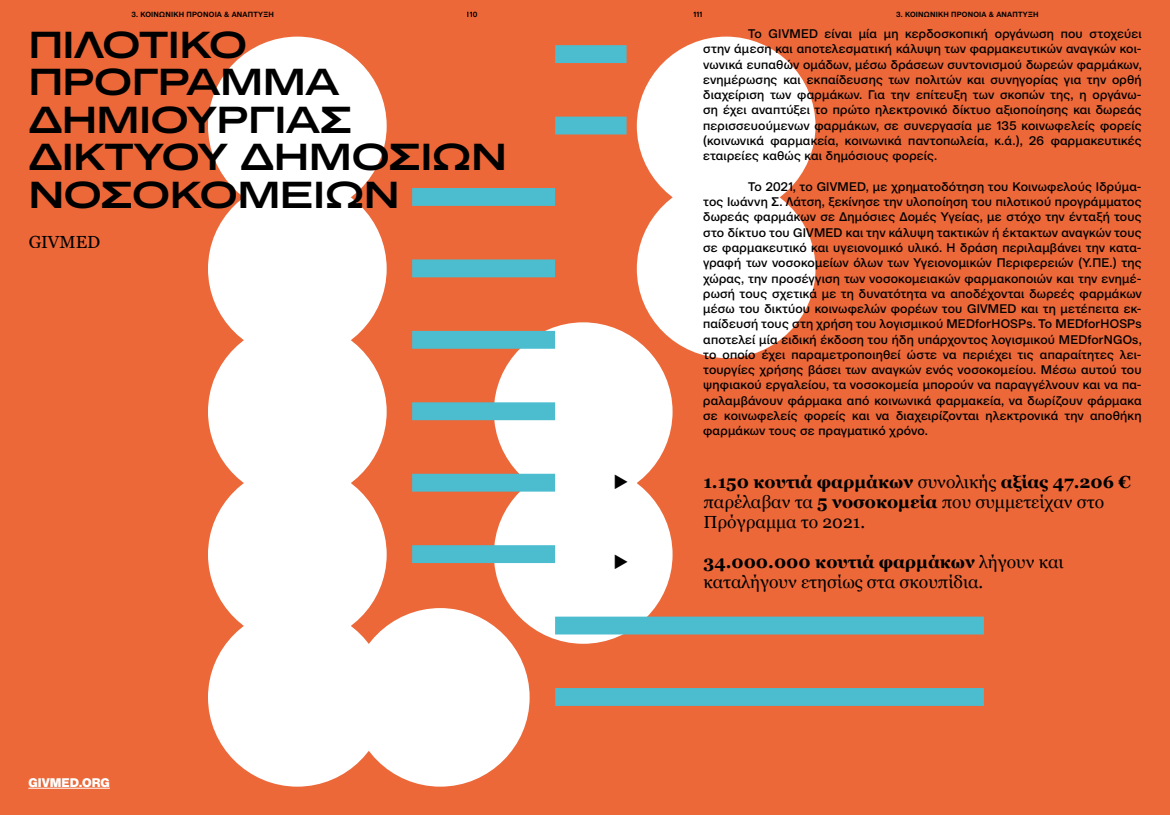
<style>
.page{position:relative;width:1170px;height:815px;background:#fff}
.page>*{position:absolute;margin:0;border:0;box-sizing:border-box;transform-origin:0 0}
.t1{font:37.5px/37.5px "CF Mod Grotesk Sem Bd Ext Exp";color:#000}
.t2{font:17.5px/20px "Georgia";color:#000}
.t3{font:500 12.5px/15.2px "CF Mod Grotesk";letter-spacing:.015em;color:#000;text-align:justify}
.t4{font:800 12.5px "CF Mod Grotesk";color:#fff}
.t5{font:600 7.5px "CF Mod Grotesk";letter-spacing:.025em;color:#000}
.s1{font-weight:700}
</style>
<div class="page">
<div style="left:0;top:0;width:1169px;height:815px;background:#ec6839"></div>
<div style="left:351px;top:608px;width:178px;height:179px;background:#fff;border-radius:50%"></div>
<div style="left:208px;top:608px;width:178px;height:179px;background:#fff;border-radius:50%"></div>
<div style="left:208px;top:465px;width:178px;height:179px;background:#fff;border-radius:50%"></div>
<div style="left:208px;top:322px;width:178px;height:179px;background:#fff;border-radius:50%"></div>
<div style="left:208px;top:179px;width:178px;height:179px;background:#fff;border-radius:50%"></div>
<div style="left:208px;top:37px;width:178px;height:178px;background:#fff;border-radius:50%"></div>
<hr style="left:28px;top:788px;width:82px;height:1px;background:#fff">
<svg style="left:412px;top:45px;width:571px;height:661px"></svg>
<svg style="left:614px;top:474px;width:13px;height:15px"></svg>
<svg style="left:614px;top:554px;width:13px;height:15px"></svg>
<p class="t5" style="left:131px;top:10px;width:144px">3. ΚΟΙΝΩΝΙΚΗ ΠΡΟΝΟΙΑ &amp; ΑΝΑΠΤΥΞΗ</p>
<p class="t5" style="left:466px;top:10px;width:12px">110</p>
<h1 class="t1" style="left:28px;top:26px;width:480px">ΠΙΛΟΤΙΚΟ<br>ΠΡΟΓΡΑΜΜΑ<br>ΔΗΜΙΟΥΡΓΙΑΣ<br>ΔΙΚΤΥΟΥ ΔΗΜΟΣΙΩΝ<br>ΝΟΣΟΚΟΜΕΙΩΝ</h1>
<h2 class="t2" style="left:28px;top:231px;width:73px">GIVMED</h2>
<p class="t4" style="left:28px;top:775px;width:83px">GIVMED.ORG</p>
<p class="t5" style="left:693px;top:10px;width:10px">111</p>
<p class="t5" style="left:896px;top:10px;width:144px">3. ΚΟΙΝΩΝΙΚΗ ΠΡΟΝΟΙΑ &amp; ΑΝΑΠΤΥΞΗ</p>
<p class="t3" style="left:703px;top:26px;width:440px;text-indent:45px">Το GIVMED είναι μία μη κερδοσκοπική οργάνωση που στοχεύει στην άμεση και αποτελεσματική κάλυψη των φαρμακευτικών αναγκών κοι&shy;νωνικά ευπαθών ομάδων, μέσω δράσεων συντονισμού δωρεών φαρμάκων, ενημέρωσης και εκπαίδευσης των πολιτών και συνηγορίας για την ορθή διαχείριση των φαρμάκων. Για την επίτευξη των σκοπών της, η οργάνω&shy;ση έχει αναπτύξει το πρώτο ηλεκτρονικό δίκτυο αξιοποίησης και δωρεάς περισσευούμενων φαρμάκων, σε συνεργασία με 135 κοινωφελείς φορείς (κοινωνικά φαρμακεία, κοινωνικά παντοπωλεία, κ.ά.), 26 φαρμακευτικές εταιρείες καθώς και δημόσιους φορείς.</p>
<p class="t3" style="left:703px;top:179px;width:440px;text-indent:45px">Το 2021, το GIVMED, με χρηματοδότηση του Κοινωφελούς Ιδρύμα&shy;τος Ιωάννη Σ. Λάτση, ξεκίνησε την υλοποίηση του πιλοτικού προγράμματος δωρεάς φαρμάκων σε Δημόσιες Δομές Υγείας, με στόχο την ένταξή τους στο δίκτυο του GIVMED και την κάλυψη τακτικών ή έκτακτων αναγκών τους σε φαρμακευτικό και υγειονομικό υλικό. Η δράση περιλαμβάνει την κατα&shy;γραφή των νοσοκομείων όλων των Υγειονομικών Περιφερειών (Υ.ΠΕ.) της χώρας, την προσέγγιση των νοσοκομειακών φαρμακοποιών και την ενημέ&shy;ρωσή τους σχετικά με τη δυνατότητα να αποδέχονται δωρεές φαρμάκων μέσω του δικτύου κοινωφελών φορέων του GIVMED και τη μετέπειτα εκ&shy;παίδευσή τους στη χρήση του λογισμικού MEDforHOSPs. Το MEDforHOSPs αποτελεί μία ειδική έκδοση του ήδη υπάρχοντος λογισμικού MEDforNGOs, το οποίο έχει παραμετροποιηθεί ώστε να περιέχει τις απαραίτητες λει&shy;τουργίες χρήσης βάσει των αναγκών ενός νοσοκομείου. Μέσω αυτού του ψηφιακού εργαλείου, τα νοσοκομεία μπορούν να παραγγέλνουν και να πα&shy;ραλαμβάνουν φάρμακα από κοινωνικά φαρμακεία, να δωρίζουν φάρμακα σε κοινωφελείς φορείς και να διαχειρίζονται ηλεκτρονικά την αποθήκη φαρμάκων τους σε πραγματικό χρόνο.</p>
<h2 class="t2" style="left:703px;top:472px;width:429px"><span class="s1">1.150 κουτιά φαρμάκων</span> συνολικής <span class="s1">αξίας 47.206 € </span>παρέλαβαν τα <span class="s1">5 νοσοκομεία</span> που συμμετείχαν στο<br>Πρόγραμμα το 2021.</h2>
<h2 class="t2" style="left:703px;top:552px;width:362px"><span class="s1">34.000.000 κουτιά φαρμάκων</span> λήγουν και καταλήγουν ετησίως στα σκουπίδια.</h2>
</div>
